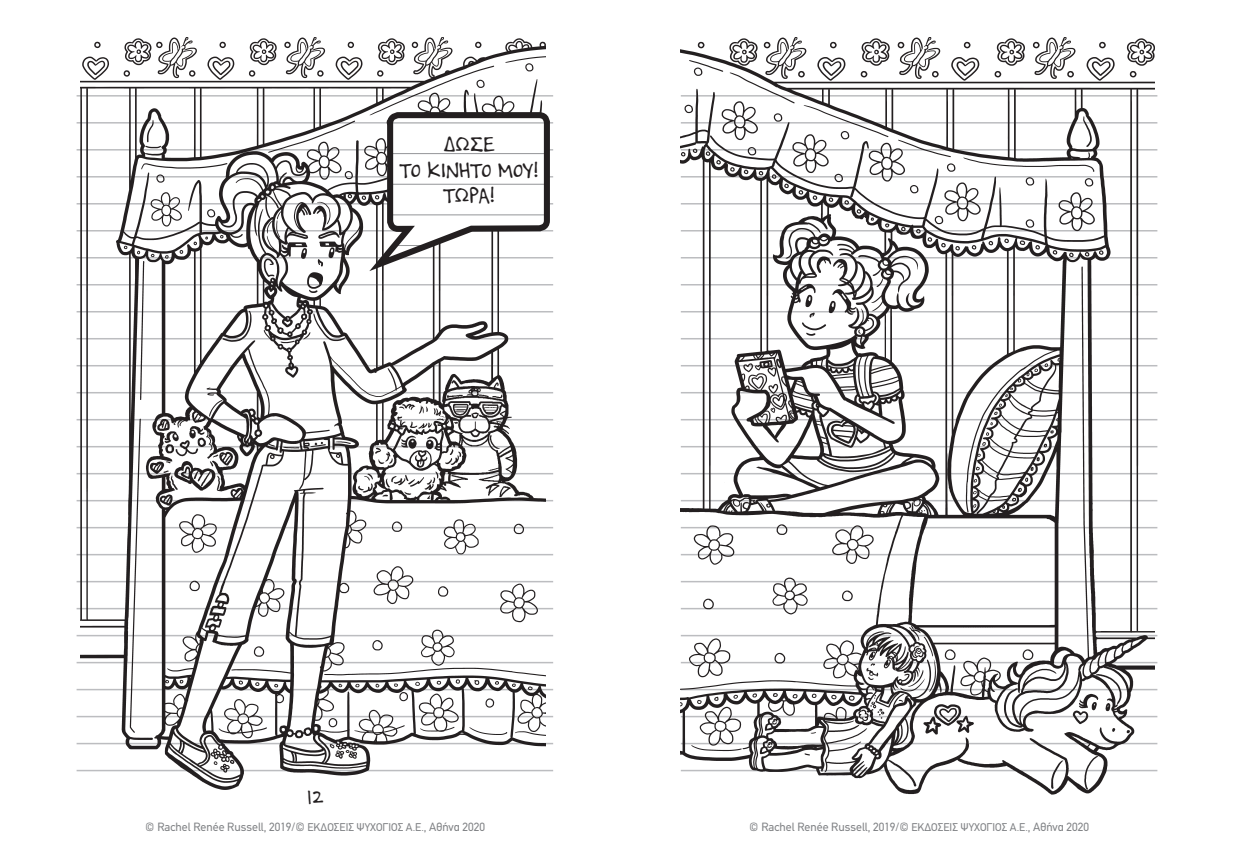
<style>
.page{position:relative;width:1234px;height:851px;background:#fff}
.page>*{position:absolute;margin:0;border:0;box-sizing:border-box;transform-origin:0 0}
.GREEK_BUBBLE_SMALL{font:300 22.5px/25.5px "PF Papernote";letter-spacing:-.01em;color:#231f20;text-align:center}
.t1{font:300 21px "PF Papernote";color:#231f20}
.t2{font:12px "PF Din Text";color:#808285}
.s1{font-size:11.25px}
</style>
<div class="page">
<hr style="left:77px;top:95px;width:476px;height:2px;background:#bcbdc0">
<hr style="left:77px;top:122px;width:476px;height:1px;background:#bcbdc0">
<hr style="left:77px;top:149px;width:476px;height:1px;background:#bcbdc0">
<hr style="left:77px;top:176px;width:476px;height:1px;background:#bcbdc0">
<hr style="left:77px;top:203px;width:476px;height:1px;background:#bcbdc0">
<hr style="left:77px;top:230px;width:476px;height:1px;background:#bcbdc0">
<hr style="left:77px;top:257px;width:476px;height:1px;background:#bcbdc0">
<hr style="left:77px;top:284px;width:476px;height:1px;background:#bcbdc0">
<hr style="left:77px;top:311px;width:476px;height:1px;background:#bcbdc0">
<hr style="left:77px;top:338px;width:476px;height:1px;background:#bcbdc0">
<hr style="left:77px;top:365px;width:476px;height:1px;background:#bcbdc0">
<hr style="left:77px;top:392px;width:476px;height:1px;background:#bcbdc0">
<hr style="left:77px;top:419px;width:476px;height:1px;background:#bcbdc0">
<hr style="left:77px;top:446px;width:476px;height:1px;background:#bcbdc0">
<hr style="left:77px;top:473px;width:476px;height:1px;background:#bcbdc0">
<hr style="left:77px;top:500px;width:476px;height:1px;background:#bcbdc0">
<hr style="left:77px;top:527px;width:476px;height:1px;background:#bcbdc0">
<hr style="left:77px;top:554px;width:476px;height:1px;background:#bcbdc0">
<hr style="left:77px;top:580px;width:476px;height:2px;background:#bcbdc0">
<hr style="left:77px;top:607px;width:476px;height:2px;background:#bcbdc0">
<hr style="left:77px;top:634px;width:476px;height:2px;background:#bcbdc0">
<hr style="left:77px;top:661px;width:476px;height:2px;background:#bcbdc0">
<hr style="left:77px;top:688px;width:476px;height:2px;background:#bcbdc0">
<hr style="left:77px;top:715px;width:476px;height:2px;background:#bcbdc0">
<hr style="left:77px;top:742px;width:476px;height:2px;background:#bcbdc0">
<hr style="left:77px;top:769px;width:476px;height:2px;background:#bcbdc0">
<hr style="left:680px;top:95px;width:477px;height:2px;background:#bcbdc0">
<hr style="left:680px;top:122px;width:477px;height:1px;background:#bcbdc0">
<hr style="left:680px;top:149px;width:477px;height:1px;background:#bcbdc0">
<hr style="left:680px;top:176px;width:477px;height:1px;background:#bcbdc0">
<hr style="left:680px;top:203px;width:477px;height:1px;background:#bcbdc0">
<hr style="left:680px;top:230px;width:477px;height:1px;background:#bcbdc0">
<hr style="left:680px;top:257px;width:477px;height:1px;background:#bcbdc0">
<hr style="left:680px;top:284px;width:477px;height:1px;background:#bcbdc0">
<hr style="left:680px;top:311px;width:477px;height:1px;background:#bcbdc0">
<hr style="left:680px;top:338px;width:477px;height:1px;background:#bcbdc0">
<hr style="left:680px;top:365px;width:477px;height:1px;background:#bcbdc0">
<hr style="left:680px;top:392px;width:477px;height:1px;background:#bcbdc0">
<hr style="left:680px;top:419px;width:477px;height:1px;background:#bcbdc0">
<hr style="left:680px;top:446px;width:477px;height:1px;background:#bcbdc0">
<hr style="left:680px;top:473px;width:477px;height:1px;background:#bcbdc0">
<hr style="left:680px;top:500px;width:477px;height:1px;background:#bcbdc0">
<hr style="left:680px;top:527px;width:477px;height:1px;background:#bcbdc0">
<hr style="left:680px;top:554px;width:477px;height:1px;background:#bcbdc0">
<hr style="left:680px;top:580px;width:477px;height:2px;background:#bcbdc0">
<hr style="left:680px;top:607px;width:477px;height:2px;background:#bcbdc0">
<hr style="left:680px;top:634px;width:477px;height:2px;background:#bcbdc0">
<hr style="left:680px;top:661px;width:477px;height:2px;background:#bcbdc0">
<hr style="left:680px;top:688px;width:477px;height:2px;background:#bcbdc0">
<hr style="left:680px;top:715px;width:477px;height:2px;background:#bcbdc0">
<hr style="left:680px;top:742px;width:477px;height:2px;background:#bcbdc0">
<hr style="left:680px;top:769px;width:477px;height:2px;background:#bcbdc0">
<img style="left:81px;top:38px;width:464px;height:752px">
<img style="left:680px;top:38px;width:474px;height:757px">
<svg style="left:359px;top:109px;width:194px;height:169px"></svg>
<p class="GREEK_BUBBLE_SMALL" style="left:399px;top:133px;width:141px">ΔΩΣΕ<br>ΤΟ ΚΙΝΗΤΟ ΜΟΥ!<br>ΤΩΡΑ!</p>
<h2 class="t1" style="left:306px;top:785px;width:19px">12</h2>
<p class="t2" style="left:145px;top:819px;width:341px">© Rachel Renée Russell, 2019/© <span class="s1">ΕΚΔΟΣΕΙΣ ΨΥΧΟΓΙΟΣ Α.Ε.</span>, Αθήνα 2020</p>
<p class="t2" style="left:749px;top:819px;width:341px">© Rachel Renée Russell, 2019/© <span class="s1">ΕΚΔΟΣΕΙΣ ΨΥΧΟΓΙΟΣ Α.Ε.</span>, Αθήνα 2020</p>
</div>
